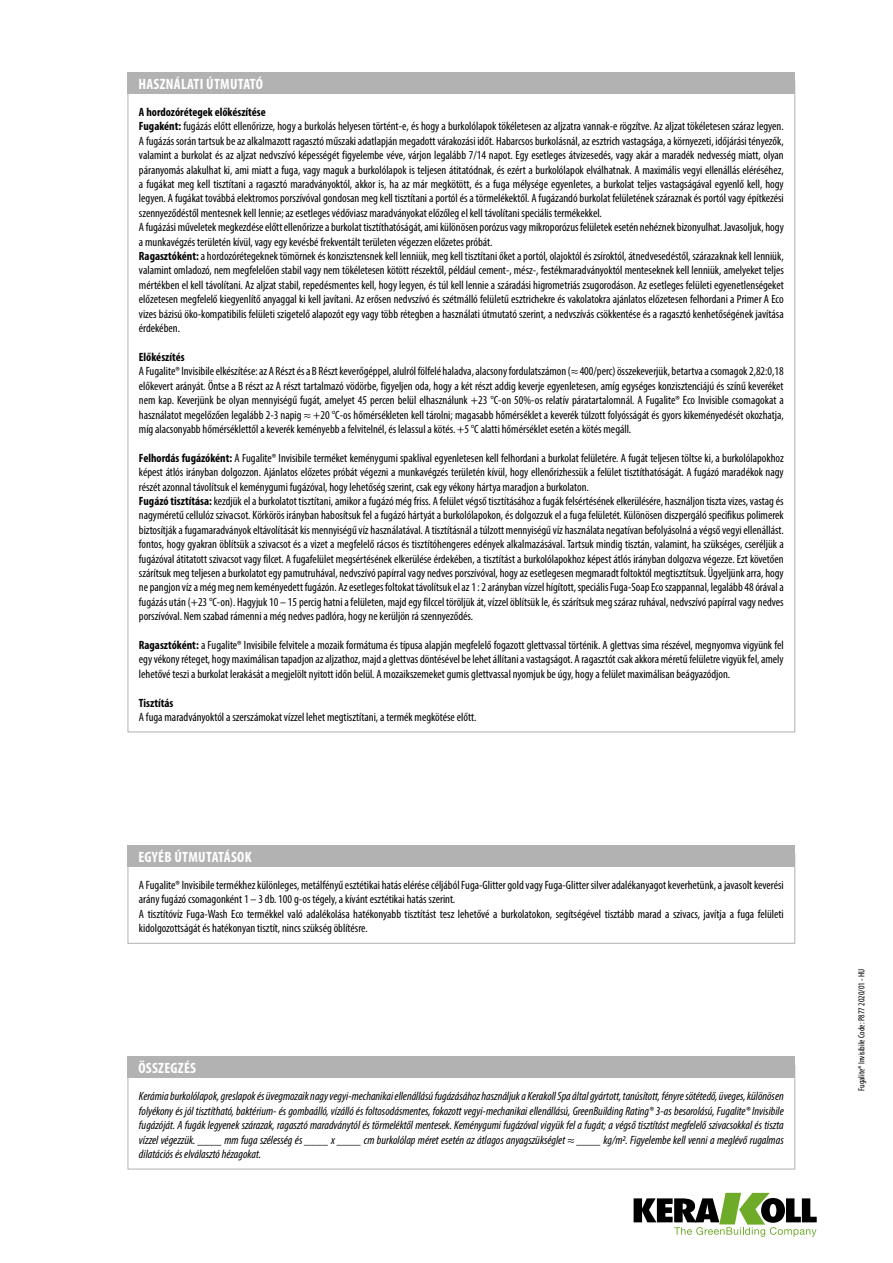
<style>
.page{position:relative;width:893px;height:1263px;background:#fff}
.page>*{position:absolute;margin:0;border:0;box-sizing:border-box;transform-origin:0 0}
.t1{font:700 condensed 15px "Myriad Pro";letter-spacing:.02em;color:#fff}
.t2{font:condensed 12px/14.4px "Myriad Pro";color:#000}
.t3{font:italic condensed 12px/14.4px "Myriad Pro";color:#000;text-align:justify}
.t4{font:700 condensed 12px "Myriad Pro";color:#000}
.t5{font:condensed 9px "Myriad Pro";color:#000}
.s1{font-weight:700}
</style>
<div class="page">
<svg style="left:634px;top:1193px;width:183px;height:44px"></svg>
<div style="left:128px;top:72px;width:667px;height:22px;background:#b3b2b2"></div>
<div style="left:128px;top:854px;width:667px;height:90px;border:1px solid #b3b2b2"></div>
<div style="left:128px;top:845px;width:667px;height:21px;background:#b3b2b2"></div>
<div style="left:128px;top:1065px;width:667px;height:104px;border:1px solid #b3b2b2"></div>
<div style="left:128px;top:1057px;width:667px;height:21px;background:#b3b2b2"></div>
<p class="t1" style="left:138px;top:74px;width:126px">HASZNÁLATI ÚTMUTATÓ</p>
<p class="t2" style="left:139px;top:105px;width:646px"><span class="s1">A hordozórétegek előkészítése<br>Fugaként:</span> fugázás előtt ellenőrizze, hogy a burkolás helyesen történt-e, és hogy a burkolólapok tökéletesen az aljzatra vannak-e rögzítve. Az aljzat tökéletesen száraz legyen.<br>A fugázás során tartsuk be az alkalmazott ragasztó műszaki adatlapján megadott várakozási időt. Habarcsos burkolásnál, az esztrich vastagsága, a környezeti, időjárási tényezők, valamint a burkolat és az aljzat nedvszívó képességét figyelembe véve, várjon legalább 7/14 napot. Egy esetleges átvizesedés, vagy akár a maradék nedvesség miatt, olyan páranyomás alakulhat ki, ami miatt a fuga, vagy maguk a burkolólapok is teljesen átitatódnak, és ezért a burkolólapok elválhatnak. A maximális vegyi ellenállás eléréséhez, a fugákat meg kell tisztítani a ragasztó maradványoktól, akkor is, ha az már megkötött, és a fuga mélysége egyenletes, a burkolat teljes vastagságával egyenlő kell, hogy legyen. A fugákat továbbá elektromos porszívóval gondosan meg kell tisztítani a portól és a törmelékektől. A fugázandó burkolat felületének száraznak és portól vagy építkezési szennyeződéstől mentesnek kell lennie; az esetleges védőviasz maradványokat előzőleg el kell távolítani speciális termékekkel.<br>A fugázási műveletek megkezdése előtt ellenőrizze a burkolat tisztíthatóságát, ami különösen porózus vagy mikroporózus felületek esetén nehéznek bizonyulhat. Javasoljuk, hogy a munkavégzés területén kívül, vagy egy kevésbé frekventált területen végezzen előzetes próbát.<br><span class="s1">Ragasztóként:</span> a hordozórétegeknek tömörnek és konzisztensnek kell lenniük, meg kell tisztítani őket a portól, olajoktól és zsíroktól, átnedvesedéstől, szárazaknak kell lenniük, valamint omladozó, nem megfelelően stabil vagy nem tökéletesen kötött részektől, például cement-, mész-, festékmaradványoktól menteseknek kell lenniük, amelyeket teljes mértékben el kell távolítani. Az aljzat stabil, repedésmentes kell, hogy legyen, és túl kell lennie a száradási higrometriás zsugorodáson. Az esetleges felületi egyenetlenségeket előzetesen megfelelő kiegyenlítő anyaggal ki kell javítani. Az erősen nedvszívó és szétmálló felületű esztrichekre és vakolatokra ajánlatos előzetesen felhordani a Primer A Eco vizes bázisú öko-kompatibilis felületi szigetelő alapozót egy vagy több rétegben a használati útmutató szerint, a nedvszívás csökkentése és a ragasztó kenhetőségének javítása érdekében.</p>
<p class="t4" style="left:139px;top:349px;width:47px">Előkészítés</p>
<p class="t2" style="left:139px;top:364px;width:646px;text-align:justify">A Fugalite® Invisibile elkészítése: az A Részt és a B Részt keverőgéppel, alulról fölfelé haladva, alacsony fordulatszámon (≈ 400/perc) összekeverjük, betartva a csomagok 2,82:0,18 előkevert arányát. Öntse a B részt az A részt tartalmazó vödörbe, figyeljen oda, hogy a két részt addig keverje egyenletesen, amíg egységes konzisztenciájú és színű keveréket nem kap. Keverjünk be olyan mennyiségű fugát, amelyet 45 percen belül elhasználunk +23 °C-on 50%-os relatív páratartalomnál. A Fugalite® Eco Invisible csomagokat a használatot megelőzően legalább 2-3 napig ≈ +20 °C-os hőmérsékleten kell tárolni; magasabb hőmérséklet a keverék túlzott folyósságát és gyors kikeményedését okozhatja, míg alacsonyabb hőmérséklettől a keverék keményebb a felvitelnél, és lelassul a kötés. +5 °C alatti hőmérséklet esetén a kötés megáll.</p>
<p class="t2" style="left:139px;top:450px;width:646px"><span class="s1">Felhordás fugázóként:</span> A Fugalite® Invisibile terméket keménygumi spaklival egyenletesen kell felhordani a burkolat felületére. A fugát teljesen töltse ki, a burkolólapokhoz képest átlós irányban dolgozzon. Ajánlatos előzetes próbát végezni a munkavégzés területén kívül, hogy ellenőrizhessük a felület tisztíthatóságát. A fugázó maradékok nagy részét azonnal távolítsuk el keménygumi fugázóval, hogy lehetőség szerint, csak egy vékony hártya maradjon a burkolaton.<br><span class="s1">Fugázó tisztítása:</span> kezdjük el a burkolatot tisztítani, amikor a fugázó még friss. A felület végső tisztításához a fugák felsértésének elkerülésére, használjon tiszta vizes, vastag és nagyméretű cellulóz szivacsot. Körkörös irányban habosítsuk fel a fugázó hártyát a burkolólapokon, és dolgozzuk el a fuga felületét. Különösen diszpergáló specifikus polimerek biztosítják a fugamaradványok eltávolítását kis mennyiségű víz használatával. A tisztításnál a túlzott mennyiségű víz használata negatívan befolyásolná a végső vegyi ellenállást. fontos, hogy gyakran öblítsük a szivacsot és a vizet a megfelelő rácsos és tisztítóhengeres edények alkalmazásával. Tartsuk mindig tisztán, valamint, ha szükséges, cseréljük a fugázóval átitatott szivacsot vagy filcet. A fugafelület megsértésének elkerülése érdekében, a tisztítást a burkolólapokhoz képest átlós irányban dolgozva végezze. Ezt követően szárítsuk meg teljesen a burkolatot egy pamutruhával, nedvszívó papírral vagy nedves porszívóval, hogy az esetlegesen megmaradt foltoktól megtisztítsuk. Ügyeljünk arra, hogy ne pangjon víz a még meg nem keményedett fugázón. Az esetleges foltokat távolítsuk el az 1 : 2 arányban vízzel hígított, speciális Fuga-Soap Eco szappannal, legalább 48 órával a fugázás után (+23 °C-on). Hagyjuk 10 – 15 percig hatni a felületen, majd egy filccel töröljük át, vízzel öblítsük le, és szárítsuk meg száraz ruhával, nedvszívó papírral vagy nedves porszívóval. Nem szabad rámenni a még nedves padlóra, hogy ne kerüljön rá szennyeződés.</p>
<p class="t2" style="left:139px;top:638px;width:646px;text-align:justify"><span class="s1">Ragasztóként:</span> a Fugalite® Invisibile felvitele a mozaik formátuma és típusa alapján megfelelő fogazott glettvassal történik. A glettvas sima részével, megnyomva vigyünk fel egy vékony réteget, hogy maximálisan tapadjon az aljzathoz, majd a glettvas döntésével be lehet állítani a vastagságot. A ragasztót csak akkora méretű felületre vigyük fel, amely lehetővé teszi a burkolat lerakását a megjelölt nyitott időn belül. A mozaikszemeket gumis glettvassal nyomjuk be úgy, hogy a felület maximálisan beágyazódjon.</p>
<p class="t4" style="left:139px;top:695px;width:36px">Tisztítás</p>
<p class="t2" style="left:139px;top:710px;width:339px">A fuga maradványoktól a szerszámokat vízzel lehet megtisztítani, a termék megkötése előtt.</p>
<p class="t1" style="left:138px;top:847px;width:115px">EGYÉB ÚTMUTATÁSOK</p>
<p class="t2" style="left:139px;top:878px;width:646px">A Fugalite® Invisibile termékhez különleges, metálfényű esztétikai hatás elérése céljából Fuga-Glitter gold vagy Fuga-Glitter silver adalékanyagot keverhetünk, a javasolt keverési arány fugázó csomagonként 1 – 3 db. 100 g-os tégely, a kívánt esztétikai hatás szerint.<br>A tisztítóvíz Fuga-Wash Eco termékkel való adalékolása hatékonyabb tisztítást tesz lehetővé a burkolatokon, segítségével tisztább marad a szivacs, javítja a fuga felületi kidolgozottságát és hatékonyan tisztít, nincs szükség öblítésre.</p>
<p class="t1" style="left:138px;top:1058px;width:59px">ÖSSZEGZÉS</p>
<p class="t3" style="left:139px;top:1089px;width:646px">Kerámia burkolólapok, greslapok és üvegmozaik nagy vegyi-mechanikai ellenállású fugázásához használjuk a Kerakoll Spa által gyártott, tanúsított, fényre sötétedő, üveges, különösen folyékony és jól tisztítható, baktérium- és gombaálló, vízálló és foltosodásmentes, fokozott vegyi-mechanikai ellenállású, GreenBuilding Rating® 3-as besorolású, Fugalite® Invisibile fugázóját. A fugák legyenek szárazak, ragasztó maradványtól és törmeléktől mentesek. Keménygumi fugázóval vigyük fel a fugát; a végső tisztítást megfelelő szivacsokkal és tiszta vízzel végezzük. ____ mm fuga szélesség és ____ x ____ cm burkolólap méret esetén az átlagos anyagszükséglet ≈ ____ kg/m2. Figyelembe kell venni a meglévő rugalmas dilatációs és elválasztó hézagokat.</p>
<p class="t5" style="left:856px;top:1091px;width:124px;rotate:-90deg">Fugalite® Invisibile Code: P877 2020/01 - HU</p>
</div>
